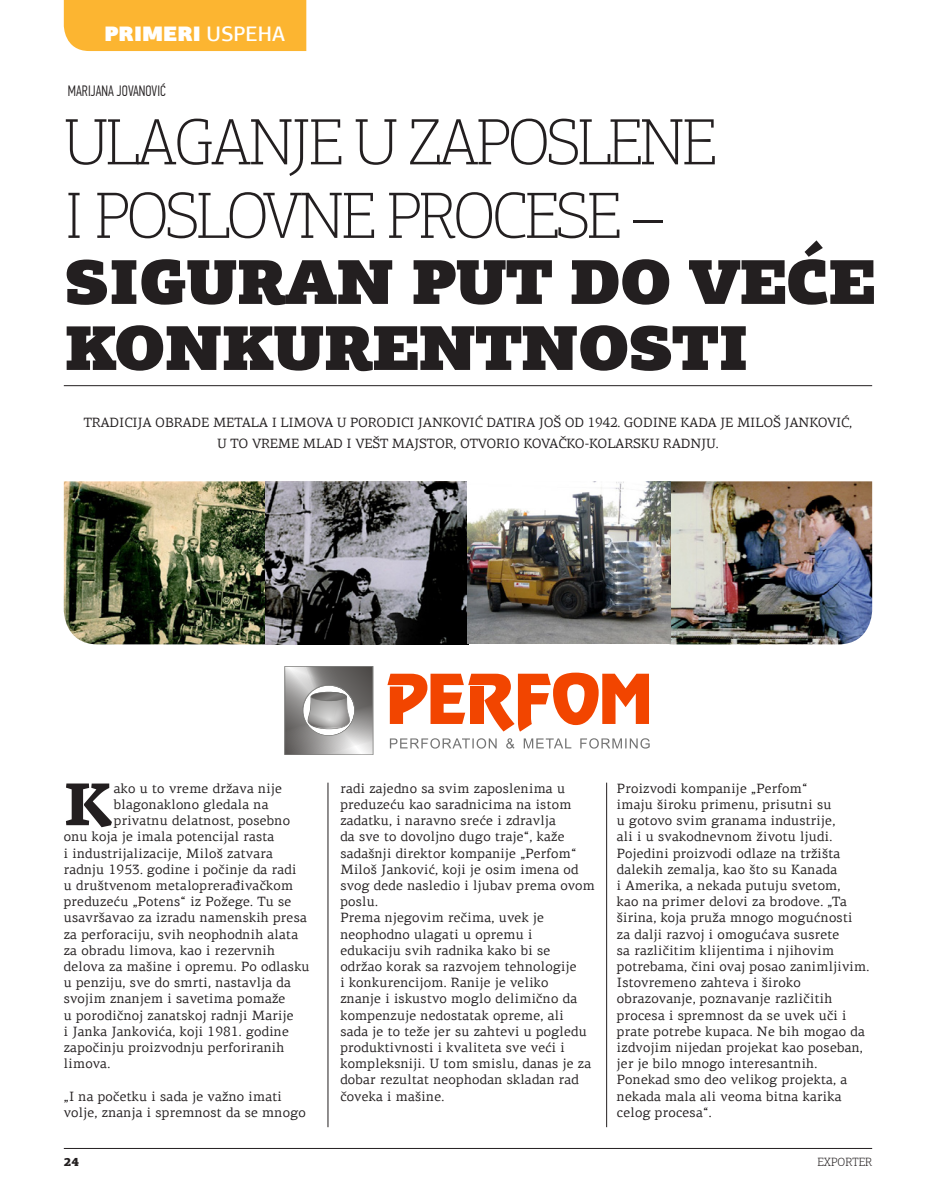
<style>
.page{position:relative;width:936px;height:1191px;background:#fff}
.page>*{position:absolute;margin:0;border:0;box-sizing:border-box;transform-origin:0 0}
.t1{font:100 66px/73.5px "PF Agora Slab Pro";letter-spacing:-.05em;color:#231f20}
.t2{font:900 63px/66px "PF Agora Slab Pro";letter-spacing:-.04em;color:#231f20}
.Pasus_aa_inicijalom{font:900 60.6px "PF Agora Serif Pro";color:#231f20}
.t3{font:900 21px "PF Agora Sans Pro";color:#fff}
.t4{font:300 15px "PF Din Text Comp Pro";color:#231f20}
.tekst_regular{font:13.5px/16.2px "PF Agora Serif Pro";letter-spacing:.02em;color:#231f20}
.Pasus_aa_inicijalom-2{font:13.5px "PF Agora Serif Pro";letter-spacing:.02em;color:#231f20}
.uvod{font:13.5px "PF Agora Serif Pro";letter-spacing:-.01em;color:#231f20}
.t5{font:300 12px "PF Agora Slab Pro";color:#231f20}
.t6{font:900 12px "PF Agora Slab Pro";color:#231f20}
.s1{font-weight:500}
</style>
<div class="page">
<hr style="left:64px;top:1148px;width:808px;height:1px;background:#231f20">
<div style="left:64px;top:0;width:242px;height:51px;background:#fcb531"></div>
<hr style="left:64px;top:385px;width:808px;height:1px;background:#231f20">
<hr style="left:327px;top:782px;width:1px;height:345px;background:#231f20">
<hr style="left:606px;top:782px;width:1px;height:345px;background:#231f20">
<img style="left:64px;top:481px;width:808px;height:163px">
<svg style="left:387px;top:672px;width:262px;height:59px"></svg>
<svg style="left:284px;top:666px;width:89px;height:89px;background:#9d9c9b"></svg>
<svg style="left:390px;top:738px;width:259px;height:10px"></svg>
<p class="t3" style="left:104px;top:20px;width:182px">PRIMERI <span class="s1">USPEHA</span></p>
<p class="t4" style="left:68px;top:83px;width:99px">MARIJANA JOVANOVIĆ</p>
<p class="t1" style="left:64px;top:106px;width:654px">ULAGANJE U ZAPOSLENE<br>I POSLOVNE PROCESE –</p>
<p class="t2" style="left:64px;top:249px;width:814px">SIGURAN PUT DO VEĆE<br>KONKURENTNOSTI</p>
<p class="uvod" style="left:84px;top:414px;width:770px">TRADICIJA OBRADE METALA I LIMOVA U PORODICI JANKOVIĆ DATIRA JOŠ OD 1942. GODINE KADA JE MILOŠ JANKOVIĆ,</p>
<p class="uvod" style="left:217px;top:435px;width:503px">U TO VREME MLAD I VEŠT MAJSTOR, OTVORIO KOVAČKO-KOLARSKU RADNJU.</p>
<p class="Pasus_aa_inicijalom" style="left:64px;top:765px;width:52px">K</p>
<p class="Pasus_aa_inicijalom-2" style="left:114px;top:780px;width:169px">ako u to vreme država nije</p>
<p class="Pasus_aa_inicijalom-2" style="left:114px;top:796px;width:156px">blagonaklono gledala na</p>
<p class="Pasus_aa_inicijalom-2" style="left:114px;top:812px;width:178px">privatnu delatnost, posebno</p>
<p class="Pasus_aa_inicijalom-2" style="left:64px;top:828px;width:212px">onu koja je imala potencijal rasta</p>
<p class="Pasus_aa_inicijalom-2" style="left:64px;top:845px;width:210px">i industrijalizacije, Miloš zatvara</p>
<p class="Pasus_aa_inicijalom-2" style="left:64px;top:861px;width:234px">radnju 1953. godine i počinje da radi</p>
<p class="Pasus_aa_inicijalom-2" style="left:64px;top:877px;width:231px">u društvenom metaloprerađivačkom</p>
<p class="Pasus_aa_inicijalom-2" style="left:64px;top:893px;width:229px">preduzeću „Potens“ iz Požege. Tu se</p>
<p class="Pasus_aa_inicijalom-2" style="left:64px;top:909px;width:244px">usavršavao za izradu namenskih presa</p>
<p class="Pasus_aa_inicijalom-2" style="left:64px;top:926px;width:236px">za perforaciju, svih neophodnih alata</p>
<p class="Pasus_aa_inicijalom-2" style="left:64px;top:942px;width:213px">za obradu limova, kao i rezervnih</p>
<p class="Pasus_aa_inicijalom-2" style="left:64px;top:958px;width:247px">delova za mašine i opremu. Po odlasku</p>
<p class="Pasus_aa_inicijalom-2" style="left:64px;top:974px;width:229px">u penziju, sve do smrti, nastavlja da</p>
<p class="Pasus_aa_inicijalom-2" style="left:64px;top:990px;width:223px">svojim znanjem i savetima pomaže</p>
<p class="Pasus_aa_inicijalom-2" style="left:64px;top:1007px;width:231px">u porodičnoj zanatskoj radnji Marije</p>
<p class="Pasus_aa_inicijalom-2" style="left:64px;top:1023px;width:226px">i Janka Jankovića, koji 1981. godine</p>
<p class="Pasus_aa_inicijalom-2" style="left:64px;top:1039px;width:222px">započinju proizvodnju perforiranih</p>
<p class="Pasus_aa_inicijalom-2" style="left:64px;top:1055px;width:48px">limova.</p>
<p class="tekst_regular" style="left:64px;top:1088px;width:243px">„I na početku i sada je važno imati volje, znanja i spremnost da se mnogo</p>
<p class="tekst_regular" style="left:340px;top:780px;width:256px">radi zajedno sa svim zaposlenima u preduzeću kao saradnicima na istom zadatku, i naravno sreće i zdravlja<br>da sve to dovoljno dugo traje“, kaže sadašnji direktor kompanije „Perfom“<br>Miloš Janković, koji je osim imena od svog dede nasledio i ljubav prema ovom poslu.</p>
<p class="tekst_regular" style="left:340px;top:909px;width:252px">Prema njegovim rečima, uvek je neophodno ulagati u opremu i edukaciju svih radnika kako bi se održao korak sa razvojem tehnologije<br>i konkurencijom. Ranije je veliko znanje i iskustvo moglo delimično da kompenzuje nedostatak opreme, ali sada je to teže jer su zahtevi u pogledu produktivnosti i kvaliteta sve veći i kompleksniji. U tom smislu, danas je za dobar rezultat neophodan skladan rad čoveka i mašine.</p>
<p class="tekst_regular" style="left:617px;top:780px;width:254px">Proizvodi kompanije „Perfom“<br>imaju široku primenu, prisutni su<br>u gotovo svim granama industrije,<br>ali i u svakodnevnom životu ljudi.<br>Pojedini proizvodi odlaze na tržišta dalekih zemalja, kao što su Kanada<br>i Amerika, a nekada putuju svetom,<br>kao na primer delovi za brodove. „Ta širina, koja pruža mnogo mogućnosti<br>za dalji razvoj i omogućava susrete<br>sa različitim klijentima i njihovim potrebama, čini ovaj posao zanimljivim.<br>Istovremeno zahteva i široko obrazovanje, poznavanje različitih procesa i spremnost da se uvek uči i prate potrebe kupaca. Ne bih mogao da izdvojim nijedan projekat kao poseban, jer je bilo mnogo interesantnih.<br>Ponekad smo deo velikog projekta, a nekada mala ali veoma bitna karika celog procesa“.</p>
<p class="t6" style="left:64px;top:1153px;width:17px">24</p>
<p class="t5" style="left:817px;top:1154px;width:56px">EXPORTER</p>
</div>
